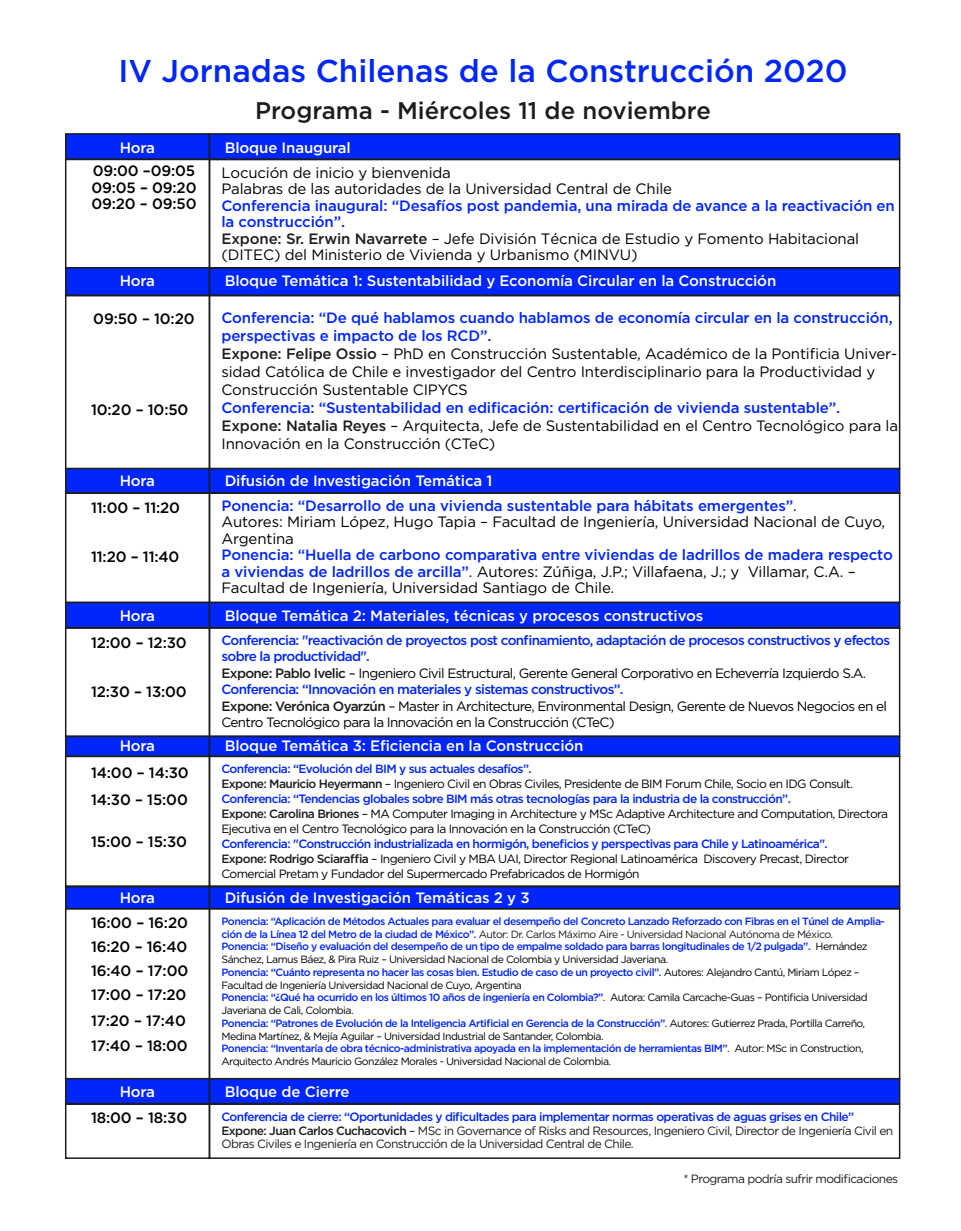
<style>
.page{position:relative;width:961px;height:1231px;background:#fff}
.page>*{position:absolute;margin:0;border:0;box-sizing:border-box;transform-origin:0 0}
.t1{font:500 31.5px "Gotham Pro";color:#0026fa}
.t2{font:500 24px "Gotham Pro";color:#1d1d1b}
.t3{font:15px/16.5px "Gotham Pro";letter-spacing:-.01em;color:#000}
.t4{font:500 15px "Gotham Pro";letter-spacing:-.01em;color:#fff}
.t5{font:500 15px/24px "Gotham Pro";letter-spacing:-.01em;color:#000;text-align:justify}
.t6{font:500 15px/16.5px "Gotham Pro";letter-spacing:-.01em;color:#0026fa}
.t7{font:13.5px/16.5px "Gotham Pro";letter-spacing:-.05em;color:#000}
.t8{font:12px/15px "Gotham Pro";letter-spacing:-.05em;color:#000}
.t9{font:12px/13.5px "Gotham Pro";letter-spacing:-.05em;color:#1d1d1b}
.t10{font:500 10.5px/12.8px "Gotham Pro";letter-spacing:-.05em;color:#0026fa}
.s1{font-weight:500;color:#0026fa}
.s2{font-weight:500;color:#1d1d1b}
.s3{font-weight:400;color:#000}
.s4{font-weight:400;color:#1d1d1b}
.s5{font-weight:500}
</style>
<div class="page">
<div style="left:65px;top:133px;width:145px;height:27px;background:#0026fa;border:2px solid #1d1d1b"></div>
<div style="left:209px;top:133px;width:691px;height:27px;background:#0026fa;border:2px solid #1d1d1b"></div>
<div style="left:65px;top:159px;width:145px;height:109px;border:2px solid #1d1d1b"></div>
<div style="left:65px;top:267px;width:145px;height:29px;background:#0026fa;border:2px solid #1d1d1b"></div>
<div style="left:209px;top:267px;width:691px;height:29px;background:#0026fa;border:2px solid #1d1d1b"></div>
<div style="left:65px;top:295px;width:145px;height:174px;border:2px solid #1d1d1b"></div>
<div style="left:209px;top:295px;width:691px;height:174px;border:2px solid #1d1d1b"></div>
<div style="left:65px;top:468px;width:145px;height:26px;background:#0026fa;border:2px solid #1d1d1b"></div>
<div style="left:209px;top:468px;width:691px;height:26px;background:#0026fa;border:2px solid #1d1d1b"></div>
<div style="left:65px;top:492px;width:145px;height:111px;border:2px solid #1d1d1b"></div>
<div style="left:209px;top:492px;width:691px;height:111px;border:2px solid #1d1d1b"></div>
<div style="left:65px;top:602px;width:145px;height:26px;background:#0026fa;border:2px solid #1d1d1b"></div>
<div style="left:209px;top:602px;width:691px;height:26px;background:#0026fa;border:2px solid #1d1d1b"></div>
<div style="left:65px;top:627px;width:145px;height:110px;border:2px solid #1d1d1b"></div>
<div style="left:209px;top:627px;width:691px;height:110px;border:2px solid #1d1d1b"></div>
<div style="left:65px;top:735px;width:145px;height:22px;background:#0026fa;border:2px solid #1d1d1b"></div>
<div style="left:209px;top:735px;width:691px;height:22px;background:#0026fa;border:2px solid #1d1d1b"></div>
<div style="left:65px;top:755px;width:145px;height:131px;border:2px solid #1d1d1b"></div>
<div style="left:209px;top:755px;width:691px;height:131px;border:2px solid #1d1d1b"></div>
<div style="left:65px;top:886px;width:145px;height:23px;background:#0026fa;border:2px solid #1d1d1b"></div>
<div style="left:209px;top:886px;width:691px;height:23px;background:#0026fa;border:2px solid #1d1d1b"></div>
<div style="left:65px;top:908px;width:145px;height:171px;border:2px solid #1d1d1b"></div>
<div style="left:209px;top:908px;width:691px;height:171px;border:2px solid #1d1d1b"></div>
<div style="left:65px;top:1078px;width:145px;height:26px;background:#0026fa;border:2px solid #1d1d1b"></div>
<div style="left:209px;top:1078px;width:691px;height:26px;background:#0026fa;border:2px solid #1d1d1b"></div>
<div style="left:209px;top:159px;width:691px;height:109px;border:2px solid #1d1d1b"></div>
<div style="left:65px;top:1103px;width:145px;height:55px;border:2px solid #1d1d1b"></div>
<div style="left:209px;top:1103px;width:691px;height:55px;border:2px solid #1d1d1b"></div>
<h1 class="t1" style="left:118px;top:53px;width:730px">IV Jornadas Chilenas de la Construcción 2020</h1>
<h2 class="t2" style="left:255px;top:97px;width:457px">Programa - Miércoles 11 de noviembre</h2>
<h3 class="t4" style="left:120px;top:139px;width:37px">Hora</h3>
<h3 class="t4" style="left:225px;top:139px;width:128px">Bloque Inaugural</h3>
<h3 class="t5" style="left:91px;top:162px;width:107px;line-height:16.5px">09:00 –09:05<br>09:05 – 09:20<br>09:20 – 09:50</h3>
<h3 class="t3" style="left:221px;top:164px;width:452px">Locución de inicio y bienvenida<br>Palabras de las autoridades de la Universidad Central de Chile</h3>
<p class="t3" style="left:221px;top:197px;width:674px"><span class="s1">Conferencia inaugural: “Desafíos post pandemia, una mirada de avance a la reactivación en la construcción”.<br></span><span class="s2">Expone: Sr. Erwin Navarrete</span> – Jefe División Técnica de Estudio y Fomento Habitacional (DITEC) del Ministerio de Vivienda y Urbanismo (MINVU)</p>
<h3 class="t4" style="left:120px;top:272px;width:37px">Hora</h3>
<h3 class="t4" style="left:225px;top:272px;width:553px">Bloque Temática 1: Sustentabilidad y Economía Circular en la Construcción</h3>
<h3 class="t5" style="left:93px;top:306px;width:103px">09:50 – 10:20</h3>
<h3 class="t5" style="left:91px;top:397px;width:99px">10:20 – 10:50</h3>
<p class="t3" style="left:221px;top:309px;width:677px;line-height:18px"><span class="s1">Conferencia: “De qué hablamos cuando hablamos de economía circular en la construcción, perspectivas e impacto de los RCD”.<br></span><span class="s2">Expone: Felipe Ossio</span> – PhD en Construcción Sustentable, Académico de la Pontificia Univer&shy;sidad Católica de Chile e investigador del Centro Interdisciplinario para la Productividad y Construcción Sustentable CIPYCS</p>
<h3 class="t3" style="left:221px;top:399px;width:678px;line-height:18px"><span class="s1">Conferencia: “Sustentabilidad en edificación: certificación de vivienda sustentable”.<br></span><span class="s2">Expone: Natalia Reyes</span> – Arquitecta, Jefe de Sustentabilidad en el Centro Tecnológico para la<br>Innovación en la Construcción (CTeC)</h3>
<h3 class="t4" style="left:120px;top:472px;width:37px">Hora</h3>
<h3 class="t4" style="left:225px;top:472px;width:269px">Difusión de Investigación Temática 1</h3>
<h3 class="t5" style="left:91px;top:495px;width:91px">11:00 – 11:20</h3>
<h3 class="t5" style="left:91px;top:544px;width:90px">11:20 – 11:40</h3>
<h3 class="t3" style="left:221px;top:497px;width:665px"><span class="s1">Ponencia: “Desarrollo de una vivienda sustentable para hábitats emergentes”</span>.<br>Autores: Miriam López, Hugo Tapia – Facultad de Ingeniería, Universidad Nacional de Cuyo,<br>Argentina</h3>
<p class="t6" style="left:221px;top:546px;width:673px">Ponencia: “Huella de carbono comparativa entre viviendas de ladrillos de madera respecto a viviendas de ladrillos de arcilla”<span class="s3">. Autores: Zúñiga, J.P.; Villafaena, J.; y Villamar, C.A. –<br>Facultad de Ingeniería, Universidad Santiago de Chile.</span></p>
<h3 class="t4" style="left:120px;top:607px;width:37px">Hora</h3>
<h3 class="t5" style="left:91px;top:630px;width:97px">12:00 – 12:30</h3>
<h3 class="t5" style="left:91px;top:679px;width:97px">12:30 – 13:00</h3>
<h3 class="t4" style="left:225px;top:607px;width:480px">Bloque Temática 2: Materiales, técnicas y procesos constructivos</h3>
<p class="t7" style="left:221px;top:632px;width:670px"><span class="s1">Conferencia: "reactivación de proyectos post confinamiento, adaptación de procesos constructivos y efectos sobre la productividad".<br></span><span class="s2">Expone: Pablo Ivelic</span> – Ingeniero Civil Estructural, Gerente General Corporativo en Echeverría Izquierdo S.A.<br><span class="s1">Conferencia: “Innovación en materiales y sistemas constructivos”.<br></span><span class="s2">Expone: Verónica Oyarzún</span> – Master in Architecture, Environmental Design, Gerente de Nuevos Negocios en el Centro Tecnológico para la Innovación en la Construcción (CTeC)</p>
<h3 class="t4" style="left:120px;top:737px;width:37px">Hora</h3>
<h3 class="t4" style="left:225px;top:737px;width:360px">Bloque Temática 3: Eficiencia en la Construcción</h3>
<h3 class="t5" style="left:91px;top:759px;width:99px;line-height:27px">14:00 – 14:30<br>14:30 – 15:00</h3>
<h3 class="t5" style="left:91px;top:829px;width:97px">15:00 – 15:30</h3>
<p class="t8" style="left:221px;top:761px;width:668px"><span class="s1">Conferencia: “Evolución del BIM y sus actuales desafíos”.<br></span><span class="s2">Expone: Mauricio Heyermann</span> – Ingeniero Civil en Obras Civiles, Presidente de BIM Forum Chile, Socio en IDG Consult.<br><span class="s1">Conferencia: “Tendencias globales sobre BIM más otras tecnologías para la industria de la construcción”.<br></span><span class="s2">Expone: Carolina Briones</span> – MA Computer Imaging in Architecture y MSc Adaptive Architecture and Computation, Directora Ejecutiva en el Centro Tecnológico para la Innovación en la Construcción (CTeC)</p>
<p class="t8" style="left:221px;top:836px;width:629px"><span class="s1">Conferencia: "Construcción industrializada en hormigón, beneficios y perspectivas para Chile y Latinoamérica".<br></span><span class="s2">Expone: Rodrigo Sciaraffia</span> – Ingeniero Civil y MBA UAI, Director Regional Latinoamérica Discovery Precast, Director<br>Comercial Pretam y Fundador del Supermercado Prefabricados de Hormigón</p>
<h3 class="t4" style="left:120px;top:889px;width:37px">Hora</h3>
<h3 class="t4" style="left:225px;top:889px;width:306px">Difusión de Investigación Temáticas 2 y 3</h3>
<h3 class="t5" style="left:91px;top:910px;width:99px">16:00 – 16:20<br>16:20 – 16:40<br>16:40 – 17:00<br>17:00 – 17:20</h3>
<h3 class="t5" style="left:91px;top:1007px;width:98px;line-height:25.5px">17:20 – 17:40<br>17:40 – 18:00</h3>
<p class="t10" style="left:221px;top:914px;width:665px">Ponencia: “Aplicación de Métodos Actuales para evaluar el desempeño del Concreto Lanzado Reforzado con Fibras en el Túnel de Amplia&shy;ción de la Línea 12 del Metro de la ciudad de México”. <span class="s4">Autor: Dr. Carlos Máximo Aire - Universidad Nacional Autónoma de México.<br></span>Ponencia: “Diseño y evaluación del desempeño de un tipo de empalme soldado para barras longitudinales de 1/2 pulgada”. <span class="s3">Hernández Sánchez, Lamus Báez, &amp; Pira Ruiz – Universidad Nacional de Colombia y Universidad Javeriana.<br></span>Ponencia: “Cuánto representa no hacer las cosas bien. Estudio de caso de un proyecto civil”. <span class="s3">Autores: Alejandro Cantú, Miriam López – Facultad de Ingeniería Universidad Nacional de Cuyo, Argentina<br></span>Ponencia: “¿Qué ha ocurrido en los últimos 10 años de ingeniería en Colombia?”<span class="s3">. Autora: Camila Carcache-Guas – Pontificia Universidad Javeriana de Cali, Colombia.<br></span>Ponencia: “Patrones de Evolución de la Inteligencia Artificial en Gerencia de la Construcción”<span class="s3">. Autores: Gutierrez Prada, Portilla Carreño, Medina Martínez, &amp; Mejía Aguilar – Universidad Industrial de Santander, Colombia.<br></span>Ponencia: “Inventaría de obra técnico-administrativa apoyada en la implementación de herramientas BIM”<span class="s3">. Autor: MSc in Construction, Arquitecto Andrés Mauricio González Morales - Universidad Nacional de Colombia.</span></p>
<h3 class="t4" style="left:120px;top:1082px;width:37px">Hora</h3>
<h3 class="t4" style="left:225px;top:1082px;width:126px">Bloque de Cierre</h3>
<h3 class="t5" style="left:91px;top:1105px;width:98px">18:00 – 18:30</h3>
<p class="t9" style="left:221px;top:1110px;width:673px"><span class="s1">Conferencia de cierre: “Oportunidades y dificultades para implementar normas operativas de aguas grises en Chile”<br></span><span class="s5">Expone: Juan Carlos Cuchacovich</span> – MSc in Governance of Risks and Resources, Ingeniero Civil, Director de Ingeniería Civil en<br>Obras Civiles e Ingeniería en Construcción de la Universidad Central de Chile.</p>
<p class="t9" style="left:683px;top:1171px;width:216px">* Programa podría sufrir modificaciones</p>
</div>
